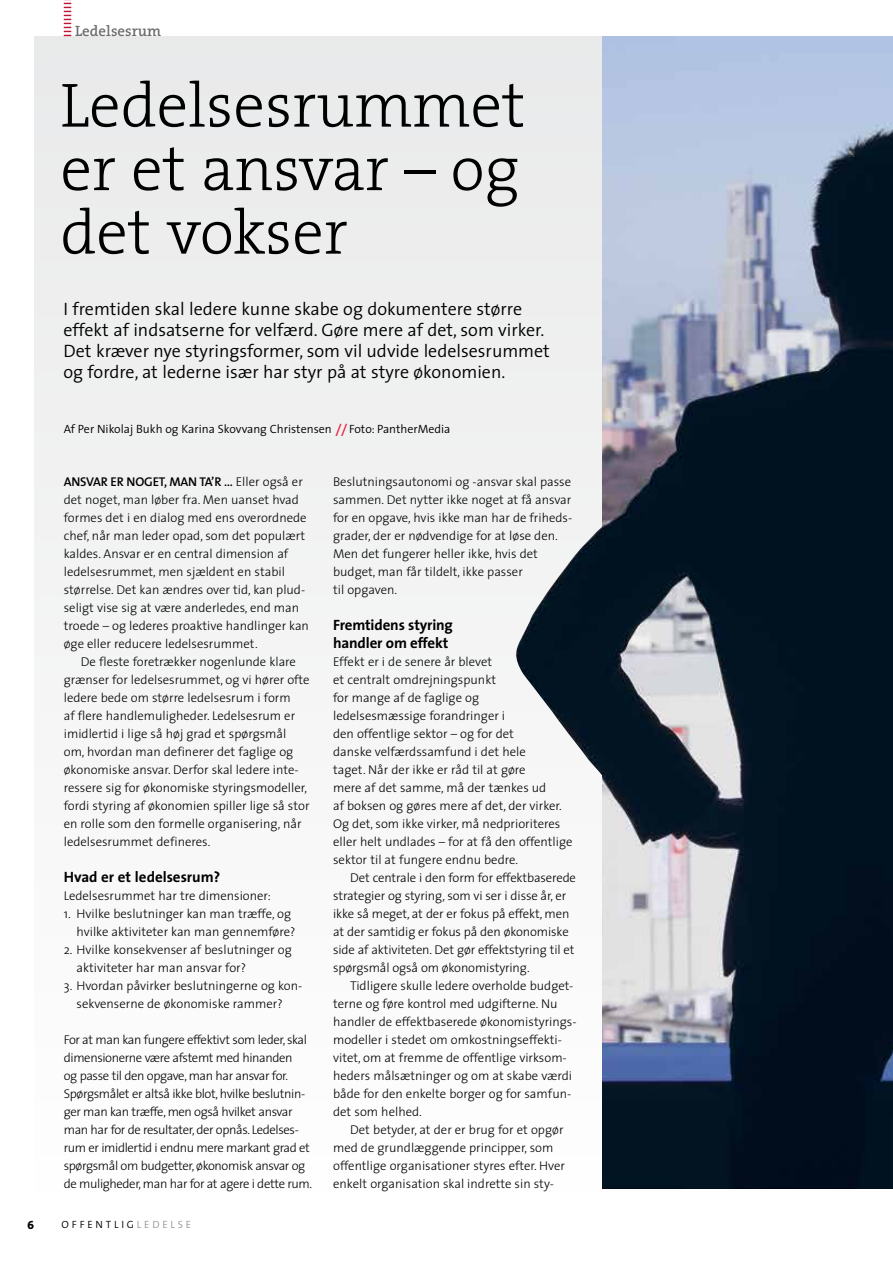
<style>
.page{position:relative;width:893px;height:1263px;background:#fff}
.page>*{position:absolute;margin:0;border:0;box-sizing:border-box;transform-origin:0 0}
.t1{font:300 63px/63.4px "The Serif";color:#000;text-align:justify}
.t2{font:300 18px/21px "The Sans";color:#000}
.t3{font:700 15px/18px "The Sans";letter-spacing:-.01em;color:#000}
.t4{font:600 15px "The Serif";color:#6d6e71}
.t5{font:300 12.75px/18px "The Sans";color:#000}
.t6{font:300 12.75px/18px "The Sans";letter-spacing:-.03em;color:#000}
.t7{font:300 12px "The Sans";color:#000}
.t8{font:12px "The Sans Extra Bold Expert";color:#000}
.t9{font:300 10.5px "The Sans";letter-spacing:.27em;color:#000}
.s1{font-size:18px;color:#e71939}
.s2{font-weight:600}
.s3{color:#939598}
</style>
<div class="page">
<div style="left:34px;top:36px;width:859px;height:1170px;background:#f4f4f4"></div>
<img style="left:512px;top:36px;width:381px;height:1152px">
<svg style="left:64px;top:0;width:7px;height:36px"></svg>
<p class="t4" style="left:75px;top:19px;width:88px">Ledelsesrum</p>
<h1 class="t1" style="left:60px;top:72px;width:467px">Ledelsesrummet er et ansvar – og det vokser</h1>
<p class="t2" style="left:64px;top:298px;width:488px">I fremtiden skal ledere kunne skabe og dokumentere større effekt af indsatserne for velfærd. Gøre mere af det, som virker.<br>Det kræver nye styringsformer, som vil udvide ledelsesrummet og fordre, at lederne især har styr på at styre økonomien.</p>
<p class="t7" style="left:64px;top:418px;width:388px">Af Per Nikolaj Bukh og Karina Skovvang Christensen <span class="s1">//</span> Foto: PantherMedia</p>
<p class="t5" style="left:64px;top:472px;width:247px"><span class="s2">ANSVAR ER NOGET, MAN TA’R …</span> Eller også er det noget, man løber fra. Men uanset hvad formes det i en dialog med ens overordnede chef, når man leder opad, som det populært kaldes. Ansvar er en central dimension af ledelsesrummet, men sjældent en stabil størrelse. Det kan ændres over tid, kan plud&shy;seligt vise sig at være anderledes, end man troede – og lederes proaktive handlinger kan øge eller reducere ledelsesrummet.</p>
<p class="t5" style="left:64px;top:652px;width:247px;text-indent:17px">De fleste foretrækker nogenlunde klare grænser for ledelsesrummet, og vi hører ofte ledere bede om større ledelsesrum i form<br>af flere handlemuligheder. Ledelsesrum er imidlertid i lige så høj grad et spørgsmål om, hvordan man definerer det faglige og økonomiske ansvar. Derfor skal ledere inte&shy;ressere sig for økonomiske styringsmodeller, fordi styring af økonomien spiller lige så stor en rolle som den formelle organisering, når ledelsesrummet defineres.</p>
<p class="t3" style="left:64px;top:868px;width:158px">Hvad er et ledelsesrum?</p>
<p class="t5" style="left:64px;top:886px;width:209px">Ledelsesrummet har tre dimensioner:</p>
<p class="t5" style="left:77px;top:904px;width:220px;text-indent:-13px">1. Hvilke beslutninger kan man træffe, og hvilke aktiviteter kan man gennemføre?</p>
<p class="t5" style="left:77px;top:940px;width:217px;text-indent:-13px">2. Hvilke konsekvenser af beslutninger og aktiviteter har man ansvar for?</p>
<p class="t5" style="left:64px;top:976px;width:240px;text-align:center">3. Hvordan påvirker beslutningerne og kon&shy;sekvenserne de økonomiske rammer?</p>
<p class="t6" style="left:64px;top:1030px;width:250px">For at man kan fungere effektivt som leder, skal dimensionerne være afstemt med hinanden<br>og passe til den opgave, man har ansvar for.<br>Spørgsmålet er altså ikke blot, hvilke beslutnin&shy;ger man kan træffe, men også hvilket ansvar man har for de resultater, der opnås. Ledelses&shy;rum er imidlertid i endnu mere markant grad et spørgsmål om budgetter, økonomisk ansvar og de muligheder, man har for at agere i dette rum.</p>
<p class="t8" style="left:27px;top:1215px;width:8px">6</p>
<p class="t9" style="left:62px;top:1216px;width:131px">OFFENTLIG<span class="s3">LEDELSE</span></p>
<p class="t5" style="left:333px;top:472px;width:241px">Beslutningsautonomi og -ansvar skal passe sammen. Det nytter ikke noget at få ansvar for en opgave, hvis ikke man har de friheds&shy;grader, der er nødvendige for at løse den.<br>Men det fungerer heller ikke, hvis det budget, man får tildelt, ikke passer<br>til opgaven.</p>
<p class="t3" style="left:333px;top:616px;width:121px">Fremtidens styring handler om effekt</p>
<p class="t5" style="left:333px;top:652px;width:241px">Effekt er i de senere år blevet<br>et centralt omdrejningspunkt<br>for mange af de faglige og ledelsesmæssige forandringer i<br>den offentlige sektor – og for det<br>danske velfærdssamfund i det hele<br>taget. Når der ikke er råd til at gøre<br>mere af det samme, må der tænkes ud<br>af boksen og gøres mere af det, der virker.<br>Og det, som ikke virker, må nedprioriteres eller helt undlades – for at få den offentlige sektor til at fungere endnu bedre.</p>
<p class="t5" style="left:333px;top:868px;width:244px;text-indent:17px">Det centrale i den form for effektbaserede strategier og styring, som vi ser i disse år, er ikke så meget, at der er fokus på effekt, men at der samtidig er fokus på den økonomiske side af aktiviteten. Det gør effektstyring til et spørgsmål også om økonomistyring.</p>
<p class="t5" style="left:333px;top:976px;width:245px;text-indent:17px">Tidligere skulle ledere overholde budget&shy;terne og føre kontrol med udgifterne. Nu handler de effektbaserede økonomistyrings&shy;modeller i stedet om omkostningseffekti&shy;vitet, om at fremme de offentlige virksom&shy;heders målsætninger og om at skabe værdi både for den enkelte borger og for samfun&shy;det som helhed.</p>
<p class="t5" style="left:333px;top:1120px;width:233px;text-indent:17px">Det betyder, at der er brug for et opgør med de grundlæggende principper, som offentlige organisationer styres efter. Hver enkelt organisation skal indrette sin sty-</p>
</div>
